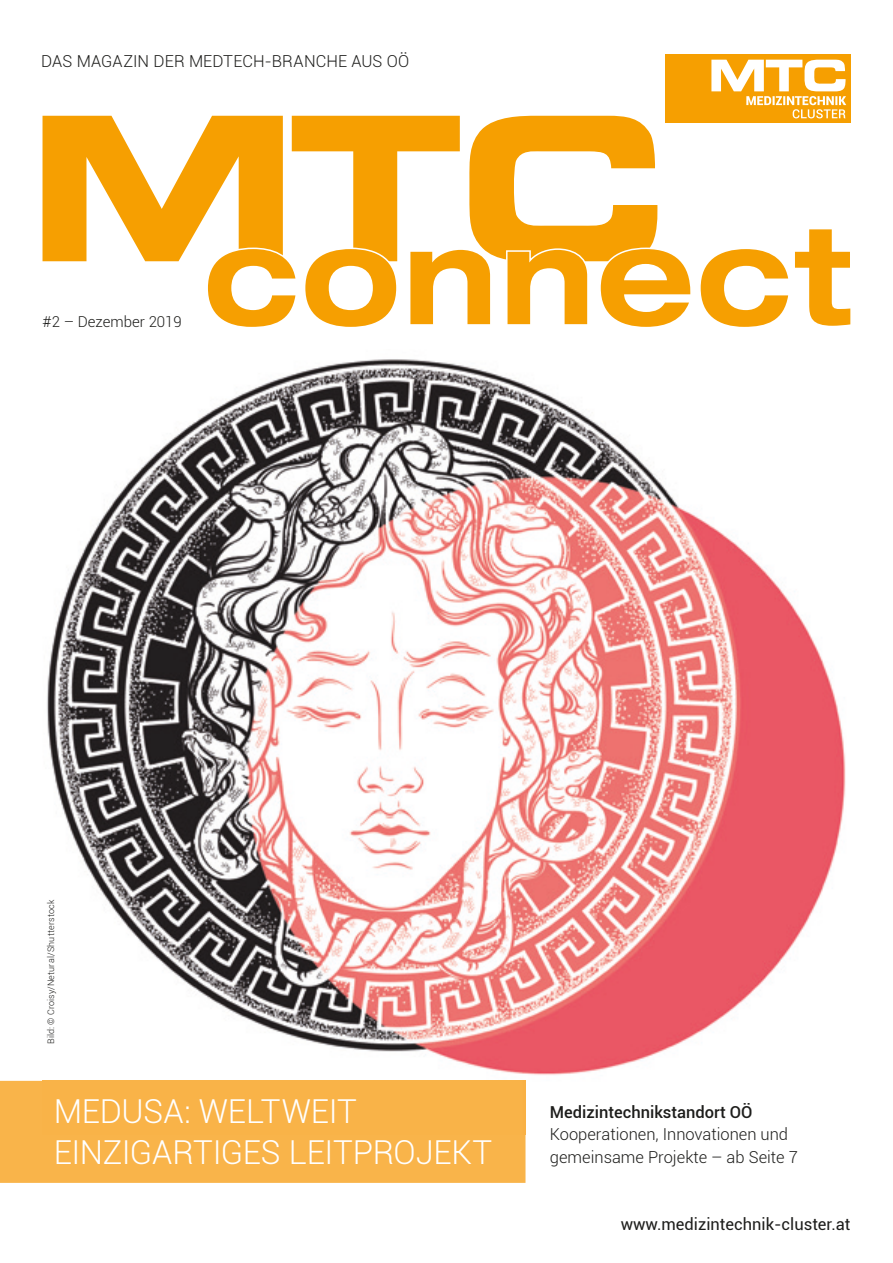
<style>
.page{position:relative;width:893px;height:1263px;background:#fff}
.page>*{position:absolute;margin:0;border:0;box-sizing:border-box;transform-origin:0 0}
.t1{font:700 expanded 135px "Helvetica Neue LT Std";letter-spacing:.015em;color:#f69f01;scale:.95 1}
.t2{font:300 33px/40.5px "Roboto";letter-spacing:-.01em;color:#fff}
.t3{font:300 16.5px/22.5px "Roboto";color:#1d1d1b}
.t4{font:16.5px "Roboto";color:#1d1d1b}
.t5{font:500 16.5px "Roboto";color:#1d1d1b}
.t6{font:300 15px "Roboto";color:#1d1d1b}
.t7{font:300 9px "Roboto";letter-spacing:.02em;color:#1d1d1b}
</style>
<div class="page">
<svg style="left:43px;top:116px;width:615px;height:145px;fill:#f69f01"></svg>
<img style="left:43px;top:359px;width:803px;height:775px">
<svg style="left:205px;top:246px;width:194px;height:16px"></svg>
<svg style="left:407px;top:247px;width:86px;height:14px"></svg>
<svg style="left:505px;top:247px;width:85px;height:15px"></svg>
<svg style="left:598px;top:226px;width:60px;height:36px"></svg>
<div style="left:0;top:1081px;width:525px;height:102px;background:#f9b44a"></div>
<div style="left:43px;top:1081px;width:482px;height:53px;background:#f9b348"></div>
<img style="left:536px;top:1094px;width:310px;height:40px">
<div style="left:665px;top:55px;width:185px;height:68px;background:#f69f01"></div>
<svg style="left:711px;top:60px;width:135px;height:58px"></svg>
<p class="t3" style="left:41px;top:49px;width:370px">DAS MAGAZIN DER MEDTECH-BRANCHE AUS OÖ</p>
<p class="t6" style="left:43px;top:311px;width:141px">#2 – Dezember 2019</p>
<h1 class="t1" style="left:203px;top:191px;width:683px">connect</h1>
<p class="t7" style="left:45px;top:1044px;width:146px;rotate:-90deg">Bild: © Croisy/Netural/Shutterstock</p>
<h2 class="t2" style="left:54px;top:1090px;width:440px">MEDUSA: WELTWEIT<br>EINZIGARTIGES LEITPROJEKT</h2>
<p class="t5" style="left:550px;top:1100px;width:204px">Medizintechnikstandort OÖ</p>
<p class="t3" style="left:550px;top:1122px;width:249px">Kooperationen, Innovationen und gemeinsame Projekte – ab Seite 7</p>
<p class="t4" style="left:621px;top:1213px;width:231px">www.medizintechnik-cluster.at</p>
</div>
